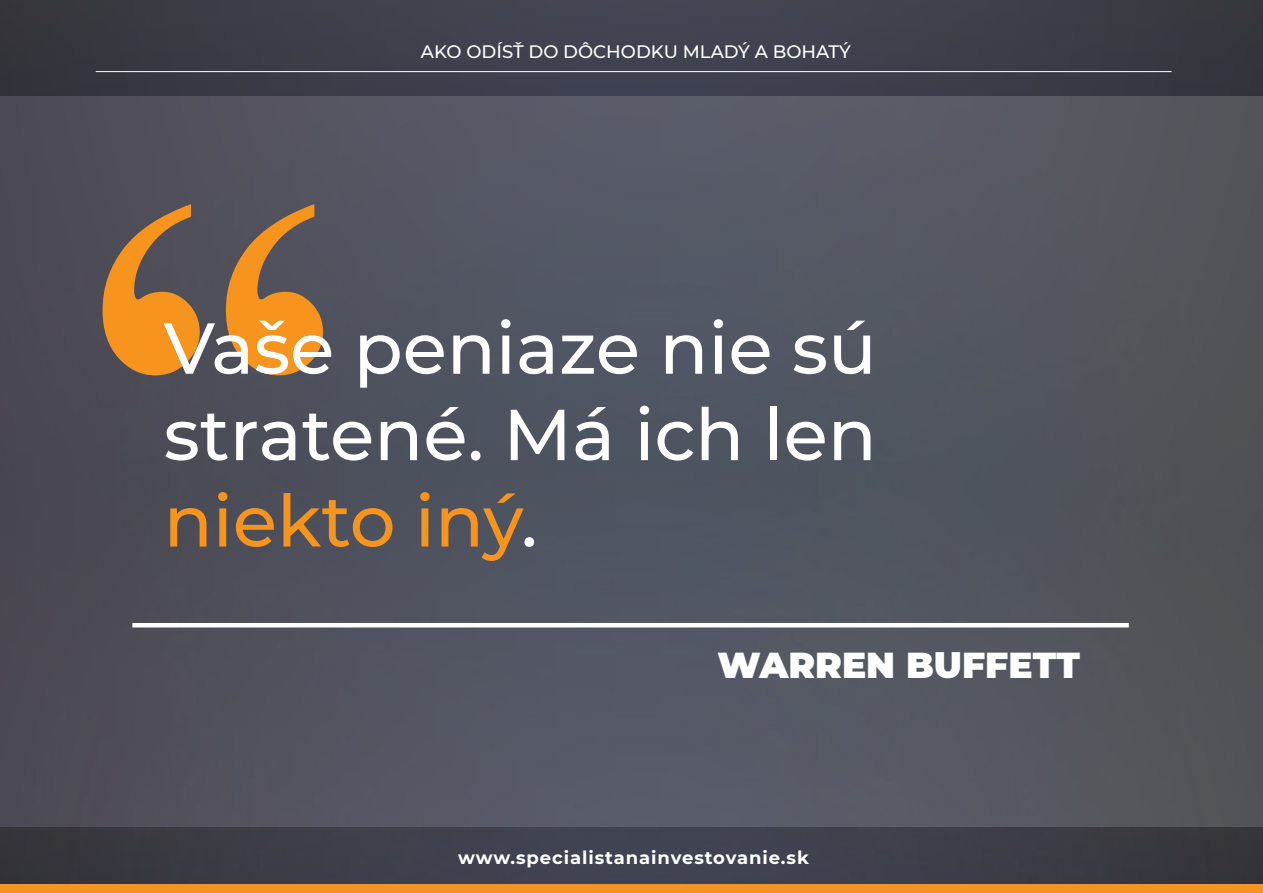
<style>
.page{position:relative;width:1263px;height:893px;background:#fff}
.page>*{position:absolute;margin:0;border:0;box-sizing:border-box;transform-origin:0 0}
.t1{font:500 72px/86.4px "Montserrat";color:#fff;text-align:justify}
.t2{font:900 36px "Montserrat";color:#fff}
.t3{font:700 18px "Montserrat";letter-spacing:.05em;color:#fff}
.t4{font:500 18px "Montserrat";color:#fff}
.s1{color:#f7941d}
</style>
<div class="page">
<svg style="left:0;top:827px;width:1263px;height:57px;background:#3c3d48"></svg>
<div style="left:0;top:884px;width:1263px;height:9px;background:#f49424"></div>
<svg style="left:0;top:0;width:1263px;height:96px;background:#3c3d48"></svg>
<hr style="left:96px;top:71px;width:1075px;height:1px;background:#fff">
<div style="left:1px;top:96px;width:1261px;height:730px;background:#525560"></div>
<svg style="left:103px;top:204px;width:220px;height:171px"></svg>
<hr style="left:132px;top:623px;width:997px;height:4px;background:#fff">
<p class="t4" style="left:421px;top:39px;width:431px">AKO ODÍSŤ DO DÔCHODKU MLADÝ A BOHATÝ</p>
<p class="t1" style="left:164px;top:302px;width:714px">Vaše peniaze nie sú stratené. Má ich len <span class="s1">niekto iný</span>.</p>
<p class="t2" style="left:717px;top:638px;width:364px">WARREN BUFFETT</p>
<p class="t3" style="left:458px;top:844px;width:352px">www.specialistanainvestovanie.sk</p>
</div>
